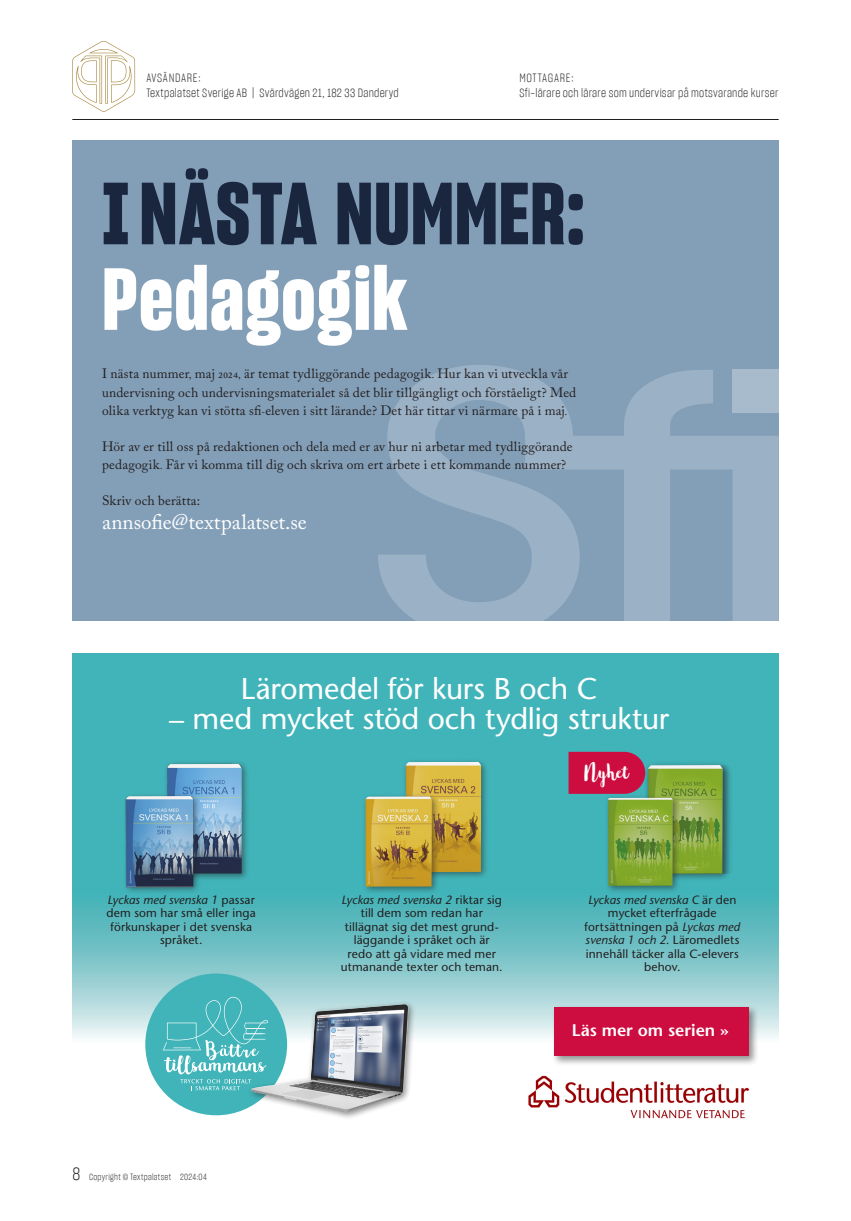
<style>
.page{position:relative;width:851px;height:1221px;background:#fff}
.page>*{position:absolute;margin:0;border:0;box-sizing:border-box;transform-origin:0 0}
.NF_rubbe{font:85.5px "Sharp Grotesk Bold 14";letter-spacing:.01em;color:#19263e}
.NF_rubbe-2{font:85.5px "Sharp Grotesk Bold 14";letter-spacing:.01em;color:#fff}
.t1{font:500 30px "Stone Sans Std";letter-spacing:-.01em;color:#fff}
.t2{font:27.6px "Northern Lights";letter-spacing:.01em;color:#fff}
.NF_Bröd{font:21px "Adobe Caslon Pro";color:#fff}
.t3{font:600 16.8px "Stone Sans Std";color:#fff}
.NF_Bröd_indrag{font:13.5px/18px "Adobe Caslon Pro";letter-spacing:.01em;color:#231f20}
.t4{font:500 12px/13.5px "Stone Sans Std";letter-spacing:.01em;color:#231f20;text-align:center}
.t5{font:12px/15px "Sharp Grotesk Light 14";letter-spacing:.02em;color:#231f20}
.t6{font:9px "Sharp Grotesk Light 14";letter-spacing:.035em;color:#231f20}
.s1{font-style:italic}
.s2{font-size:18px}
</style>
<div class="page">
<svg style="left:73px;top:653px;width:705px;height:463px;background:#69c1c5"></svg>
<div style="left:551px;top:1003px;width:208px;height:62px;background:#231f20;opacity:.5"></div>
<div style="left:554px;top:1007px;width:194px;height:49px;background:#cd0d40"></div>
<img style="left:147px;top:744px;width:109px;height:135px">
<div style="left:122px;top:792px;width:79px;height:102px;background:#3fadb2"></div>
<img style="left:106px;top:791px;width:106px;height:100px">
<div style="left:644px;top:761px;width:86px;height:120px;background:#231f20;opacity:.5"></div>
<div style="left:642px;top:765px;width:90px;height:108px;background:#231f20;opacity:.5"></div>
<img style="left:648px;top:765px;width:74px;height:108px">
<div style="left:604px;top:793px;width:76px;height:100px;background:#231f20;opacity:.5"></div>
<img style="left:608px;top:797px;width:64px;height:88px">
<svg style="left:568px;top:751px;width:77px;height:42px;background:#c21949"></svg>
<div style="left:145px;top:973px;width:142px;height:142px;background:#41b4b9;border-radius:50%"></div>
<svg style="left:163px;top:996px;width:84px;height:94px"></svg>
<div style="left:401px;top:758px;width:88px;height:122px;background:#231f20;opacity:.5"></div>
<img style="left:405px;top:761px;width:76px;height:111px">
<div style="left:361px;top:792px;width:79px;height:102px;background:#231f20;opacity:.5"></div>
<img style="left:365px;top:796px;width:67px;height:90px">
<img style="left:526px;top:1073px;width:225px;height:46px">
<div style="left:247px;top:1000px;width:169px;height:119px;background:#231f20;opacity:.5"></div>
<img style="left:251px;top:1004px;width:157px;height:108px">
<svg style="left:72px;top:41px;width:63px;height:71px"></svg>
<div style="left:72px;top:140px;width:706px;height:481px;background:#839fb7"></div>
<svg style="left:378px;top:365px;width:400px;height:256px"></svg>
<div style="left:732px;top:369px;width:46px;height:43px;background:#a7bbcc"></div>
<hr style="left:72px;top:119px;width:706px;height:1px;background:#231f20">
<p class="t5" style="left:146px;top:70px;width:254px">AVSÄNDARE:<br>Textpalatset Sverige AB | Svärdvägen 21, 182 33 Danderyd</p>
<p class="t5" style="left:519px;top:70px;width:260px">MOTTAGARE:<br>Sfi-lärare och lärare som undervisar på motsvarande kurser</p>
<p class="NF_rubbe" style="left:102px;top:156px;width:484px">I NÄSTA NUMMER:</p>
<p class="NF_rubbe-2" style="left:102px;top:242px;width:306px">Pedagogik</p>
<p class="NF_Bröd_indrag" style="left:102px;top:365px;width:475px">I nästa nummer, maj 2024, är temat tydliggörande pedagogik. Hur kan vi utveckla vår undervisning och undervisningsmaterialet så det blir tillgängligt och förståeligt? Med olika verktyg kan vi stötta sfi-eleven i sitt lärande? Det här tittar vi närmare på i maj.</p>
<p class="NF_Bröd_indrag" style="left:102px;top:437px;width:472px">Hör av er till oss på redaktionen och dela med er av hur ni arbetar med tydliggörande pedagogik. Får vi komma till dig och skriva om ert arbete i ett kommande nummer?</p>
<p class="NF_Bröd_indrag" style="left:102px;top:491px;width:100px">Skriv och berätta:</p>
<p class="NF_Bröd" style="left:102px;top:509px;width:206px">annsofie@textpalatset.se</p>
<p class="t1" style="left:241px;top:671px;width:358px">Läromedel för kurs B och C</p>
<p class="t1" style="left:169px;top:700px;width:502px">– med mycket stöd och tydlig struktur</p>
<p class="t2" style="left:584px;top:758px;width:45px">Nyhet</p>
<p class="t4" style="left:107px;top:892px;width:151px"><span class="s1">Lyckas med svenska 1</span> passar dem som har små eller inga förkunskaper i det svenska språket.</p>
<p class="t4" style="left:341px;top:892px;width:163px"><span class="s1">Lyckas med svenska 2</span> riktar sig till dem som redan har tillägnat sig det mest grund&shy;läggande i språket och är redo att gå vidare med mer utmanande texter och teman.</p>
<p class="t4" style="left:584px;top:892px;width:157px"><span class="s1">Lyckas med svenska C</span> är den mycket efterfrågade fortsättningen på <span class="s1">Lyckas med svenska 1 och 2.</span> Läromedlets innehåll täcker alla C-elevers behov.</p>
<p class="t6" style="left:72px;top:1170px;width:136px"><span class="s2">8</span> Copyright © Textpalatset 2024:04</p>
<p class="t3" style="left:572px;top:1020px;width:158px">Läs mer om serien »</p>
</div>
